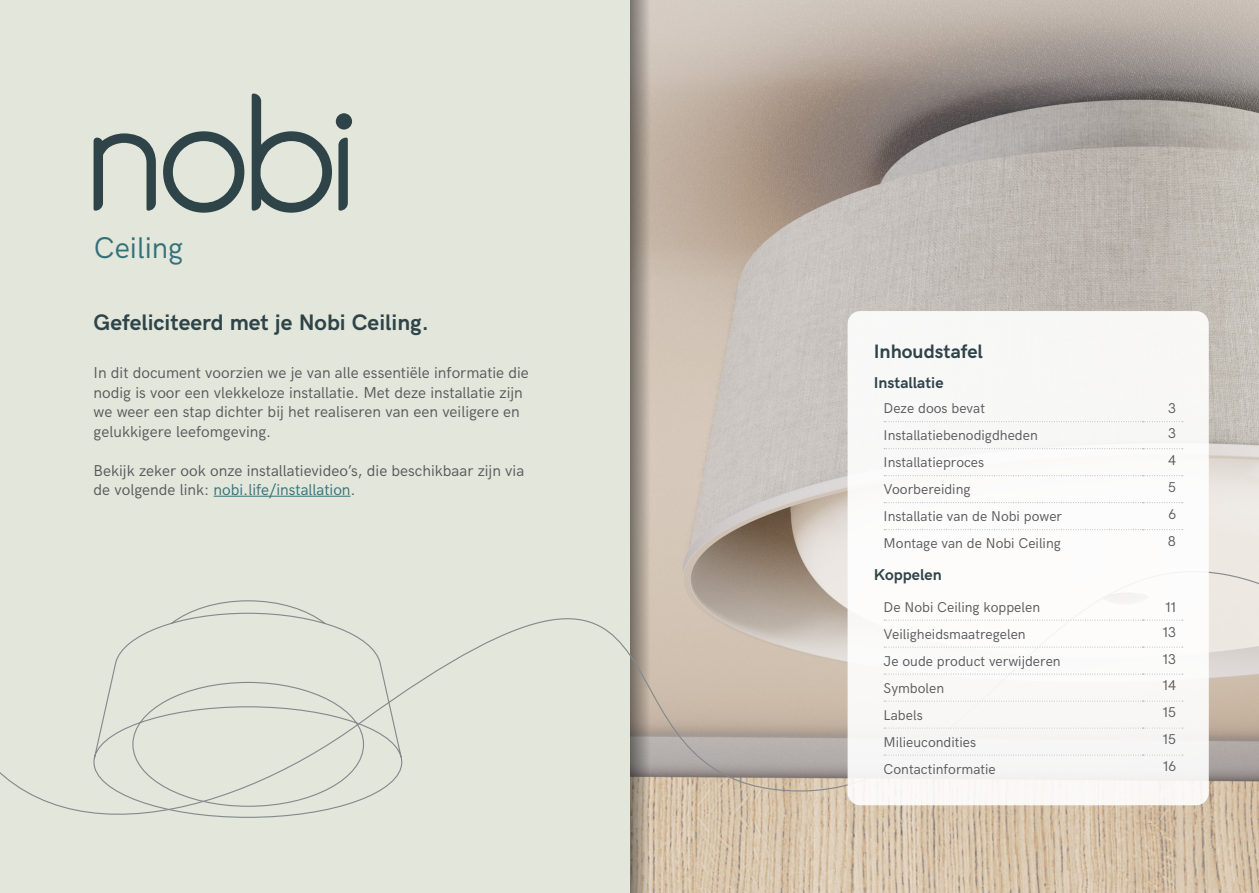
<style>
.page{position:relative;width:1259px;height:893px;background:#fff}
.page>*{position:absolute;margin:0;border:0;box-sizing:border-box;transform-origin:0 0}
.t1{font:30px "HK Grotesk";color:#35717a}
.t2{font:700 22.5px "HK Grotesk";color:#2e4448}
.t3{font:700 19.5px "HK Grotesk";color:#2e4448}
.t4{font:15.75px/19.5px "HK Grotesk";color:#58595b}
.t5{font:700 15.75px "HK Grotesk";color:#2e4448}
.t6{font:14.25px "HK Grotesk";color:#58595b}
.s1{color:#35717a}
</style>
<div class="page">
<img style="left:649px;top:0;width:610px;height:893px">
<svg style="left:629px;top:0;width:20px;height:893px;background:#a49b90"></svg>
<div style="left:0;top:0;width:629px;height:893px;background:#e2e6db"></div>
<svg style="left:94px;top:133px;width:62px;height:78px"></svg>
<svg style="left:163px;top:131px;width:81px;height:82px"></svg>
<svg style="left:252px;top:94px;width:80px;height:119px"></svg>
<svg style="left:338px;top:138px;width:10px;height:73px"></svg>
<div style="left:336px;top:113px;width:16px;height:17px;background:#2e4448;border-radius:50%"></div>
<svg style="left:0;top:503px;width:1259px;height:369px"></svg>
<div style="left:847px;top:311px;width:361px;height:494px;background:#f9f8f8;border-radius:13px"></div>
<svg style="left:884px;top:421px;width:298px;height:1px"></svg>
<svg style="left:884px;top:448px;width:298px;height:1px"></svg>
<svg style="left:884px;top:475px;width:298px;height:1px"></svg>
<svg style="left:884px;top:502px;width:298px;height:1px"></svg>
<svg style="left:884px;top:529px;width:298px;height:1px"></svg>
<svg style="left:884px;top:620px;width:298px;height:1px"></svg>
<svg style="left:884px;top:647px;width:298px;height:1px"></svg>
<svg style="left:884px;top:674px;width:298px;height:1px"></svg>
<svg style="left:884px;top:700px;width:298px;height:2px"></svg>
<svg style="left:884px;top:727px;width:298px;height:2px"></svg>
<svg style="left:884px;top:754px;width:298px;height:2px"></svg>
<hr style="left:214px;top:496px;width:136px;height:1px;background:#35717a">
<svg style="left:93px;top:600px;width:310px;height:218px"></svg>
<h1 class="t1" style="left:94px;top:225px;width:91px">Ceiling</h1>
<h2 class="t2" style="left:94px;top:306px;width:337px">Gefeliciteerd met je Nobi Ceiling.</h2>
<p class="t4" style="left:94px;top:362px;width:437px">In dit document voorzien we je van alle essentiële informatie die nodig is voor een vlekkeloze installatie. Met deze installatie zijn we weer een stap dichter bij het realiseren van een veiligere en gelukkigere leefomgeving.</p>
<p class="t4" style="left:94px;top:459px;width:432px">Bekijk zeker ook onze installatievideo’s, die beschikbaar zijn via de volgende link: <span class="s1">nobi.life/installation</span>.</p>
<p class="t3" style="left:873px;top:337px;width:111px">Inhoudstafel</p>
<p class="t5" style="left:873px;top:371px;width:71px">Installatie</p>
<p class="t6" style="left:883px;top:398px;width:103px">Deze doos bevat</p>
<p class="t6" style="left:1168px;top:398px;width:9px">3</p>
<p class="t6" style="left:883px;top:425px;width:156px">Installatiebenodigdheden</p>
<p class="t6" style="left:1168px;top:422px;width:9px">3</p>
<p class="t6" style="left:883px;top:451px;width:102px">Installatieproces</p>
<p class="t6" style="left:1168px;top:449px;width:9px">4</p>
<p class="t6" style="left:883px;top:478px;width:88px">Voorbereiding</p>
<p class="t6" style="left:1168px;top:476px;width:9px">5</p>
<p class="t6" style="left:883px;top:505px;width:180px">Installatie van de Nobi power</p>
<p class="t6" style="left:1168px;top:503px;width:9px">6</p>
<p class="t6" style="left:883px;top:532px;width:179px">Montage van de Nobi Ceiling</p>
<p class="t6" style="left:1168px;top:530px;width:10px">8</p>
<p class="t5" style="left:873px;top:563px;width:69px">Koppelen</p>
<p class="t6" style="left:883px;top:596px;width:158px">De Nobi Ceiling koppelen</p>
<p class="t6" style="left:1165px;top:596px;width:12px">11</p>
<p class="t6" style="left:883px;top:623px;width:144px">Veiligheidsmaatregelen</p>
<p class="t6" style="left:1162px;top:621px;width:15px">13</p>
<p class="t6" style="left:883px;top:650px;width:179px">Je oude product verwijderen</p>
<p class="t6" style="left:1162px;top:648px;width:15px">13</p>
<p class="t6" style="left:883px;top:677px;width:62px">Symbolen</p>
<p class="t6" style="left:1162px;top:675px;width:15px">14</p>
<p class="t6" style="left:883px;top:704px;width:41px">Labels</p>
<p class="t6" style="left:1162px;top:702px;width:15px">15</p>
<p class="t6" style="left:883px;top:731px;width:94px">Milieucondities</p>
<p class="t6" style="left:1162px;top:729px;width:15px">15</p>
<p class="t6" style="left:883px;top:758px;width:114px">Contactinformatie</p>
<p class="t6" style="left:1163px;top:756px;width:14px">16</p>
</div>
